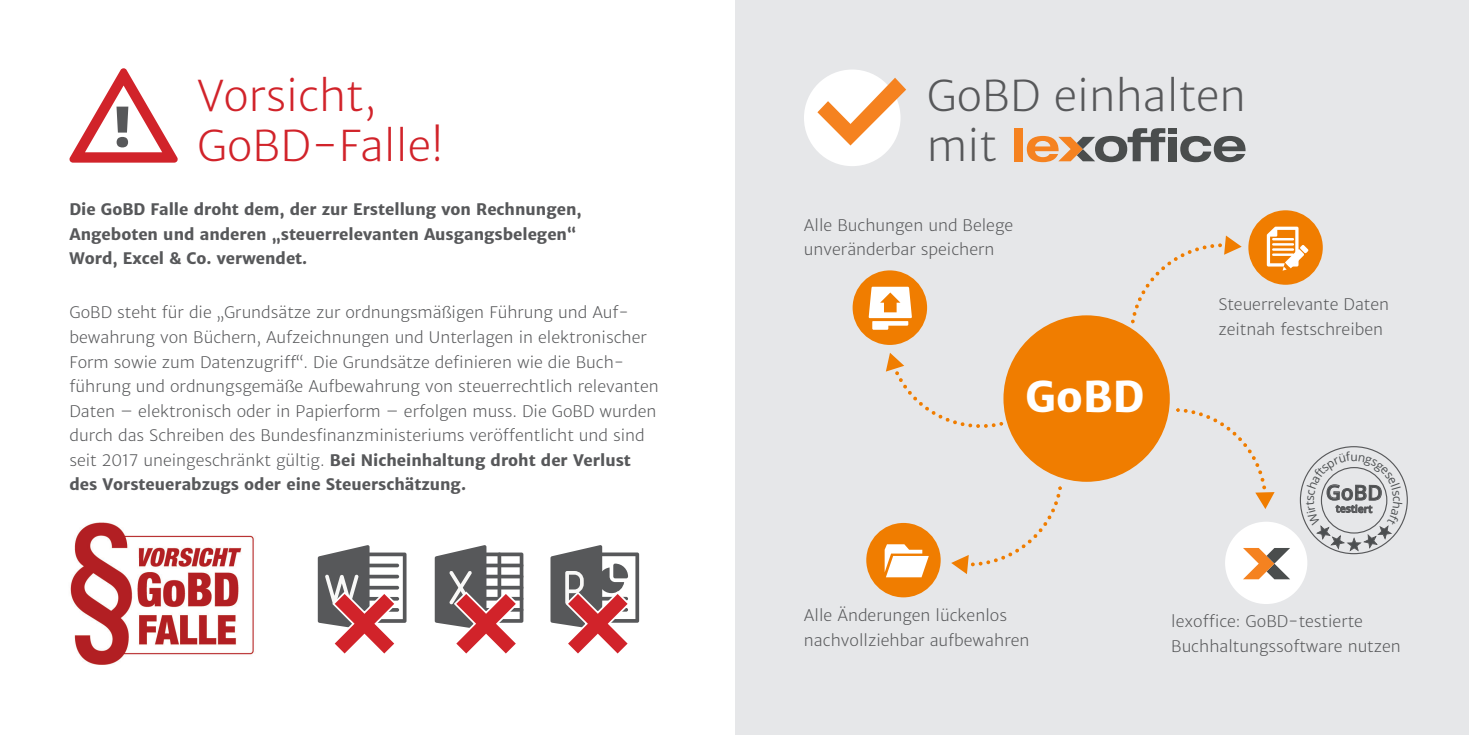
<style>
.page{position:relative;width:1469px;height:735px;background:#fff}
.page>*{position:absolute;margin:0;border:0;box-sizing:border-box;transform-origin:0 0}
.t1{font:800 56.18px "Open Sans";color:#57585a}
.t2{font:42px/50.4px "Haufe Merriweather Sans X Lt";color:#d1232a}
.t3{font:42px/50.4px "Haufe Merriweather Sans X Lt";color:#57585a}
.t4{font:700 42px "Haufe Merriweather Sans";color:#fff}
.t5{font:600 20.82px "Open Sans";color:#4b4e50}
.t6{font:15.75px/24.5px "Haufe Merriweather Sans X Lt";color:#57585a}
.t7{font:700 15.75px/24.5px "Haufe Merriweather Sans";color:#57585a}
.t8{font:600 10.33px "Open Sans";color:#4b4e50}
.s1{font-family:"Haufe Merriweather Sans X Lt";font-weight:400}
</style>
<div class="page">
<svg style="left:69px;top:68px;width:109px;height:94px"></svg>
<img style="left:70px;top:522px;width:184px;height:143px">
<div style="left:714px;top:0;width:754px;height:734px;background:#e6e7e9"></div>
<div style="left:852px;top:270px;width:75px;height:75px;background:#f07d00;border-radius:50%"></div>
<svg style="left:868px;top:286px;width:44px;height:43px"></svg>
<div style="left:1248px;top:210px;width:74px;height:74px;background:#f07d00;border-radius:50%"></div>
<svg style="left:1266px;top:226px;width:42px;height:44px"></svg>
<div style="left:866px;top:522px;width:74px;height:75px;background:#f07d00;border-radius:50%"></div>
<svg style="left:884px;top:544px;width:44px;height:33px"></svg>
<div style="left:1225px;top:521px;width:82px;height:82px;background:#fff;border-radius:50%"></div>
<svg style="left:1243px;top:548px;width:47px;height:31px"></svg>
<div style="left:1014px;top:128px;width:8px;height:33px;background:#f58220"></div>
<div style="left:1168px;top:128px;width:8px;height:6px;background:#4a4d4d"></div>
<div style="left:1168px;top:137px;width:8px;height:24px;background:#4a4d4d"></div>
<svg style="left:1180px;top:136px;width:65px;height:26px"></svg>
<svg style="left:1026px;top:128px;width:139px;height:34px"></svg>
<div style="left:1003px;top:315px;width:166px;height:166px;background:#f07d00;border-radius:50%"></div>
<svg style="left:885px;top:353px;width:119px;height:75px"></svg>
<svg style="left:1176px;top:408px;width:98px;height:101px"></svg>
<svg style="left:1131px;top:235px;width:110px;height:89px"></svg>
<svg style="left:951px;top:486px;width:111px;height:88px"></svg>
<div style="left:804px;top:69px;width:96px;height:97px;background:#fff;border-radius:50%"></div>
<svg style="left:817px;top:78px;width:89px;height:67px"></svg>
<div style="left:690px;top:0;width:44px;height:734px;background:#fff"></div>
<svg style="left:318px;top:545px;width:88px;height:86px"></svg>
<svg style="left:435px;top:545px;width:88px;height:86px"></svg>
<svg style="left:550px;top:545px;width:89px;height:86px"></svg>
<svg style="left:1299px;top:446px;width:109px;height:108px"></svg>
<h1 class="t1" style="left:114px;top:83px;width:18px">!</h1>
<h2 class="t2" style="left:197px;top:71px;width:248px">Vorsicht,<br>GoBD-Falle!</h2>
<p class="t7" style="left:69px;top:197px;width:513px">Die GoBD Falle droht dem, der zur Erstellung von Rechnungen,<br>Angeboten und anderen „steuerrelevanten Ausgangsbelegen“<br>Word, Excel &amp; Co. verwendet.</p>
<p class="t6" style="left:69px;top:300px;width:591px">GoBD steht für die „Grundsätze zur ordnungsmäßigen Führung und Auf&shy;bewahrung von Büchern, Aufzeichnungen und Unterlagen in elektronischer Form sowie zum Datenzugriff“. Die Grundsätze definieren wie die Buch&shy;führung und ordnungsgemäße Aufbewahrung von steuerrechtlich relevanten Daten – elektronisch oder in Papierform – erfolgen muss. Die GoBD wurden durch das Schreiben des Bundesfinanzministeriums veröffentlicht und sind</p>
<p class="t7" style="left:69px;top:447px;width:563px"><span class="s1">seit 2017 uneingeschränkt gültig.</span> Bei Nicheinhaltung droht der Verlust des Vorsteuerabzugs oder eine Steuerschätzung.</p>
<h2 class="t3" style="left:926px;top:71px;width:321px">GoBD einhalten mit</h2>
<p class="t6" style="left:804px;top:213px;width:211px">Alle Buchungen und Belege unveränderbar speichern</p>
<h2 class="t4" style="left:1025px;top:371px;width:120px">GoBD</h2>
<p class="t6" style="left:1218px;top:292px;width:172px">Steuerrelevante Daten zeitnah festschreiben</p>
<h3 class="t5" style="left:1326px;top:477px;width:58px;rotate:1deg">GoBD</h3>
<p class="t8" style="left:1335px;top:501px;width:38px;rotate:1deg">testiert</p>
<p class="t6" style="left:804px;top:603px;width:227px">Alle Änderungen lückenlos nachvollziehbar aufbewahren</p>
<p class="t6" style="left:1171px;top:609px;width:231px">lexoffice: GoBD-testierte<br>Buchhaltungssoftware nutzen</p>
</div>
